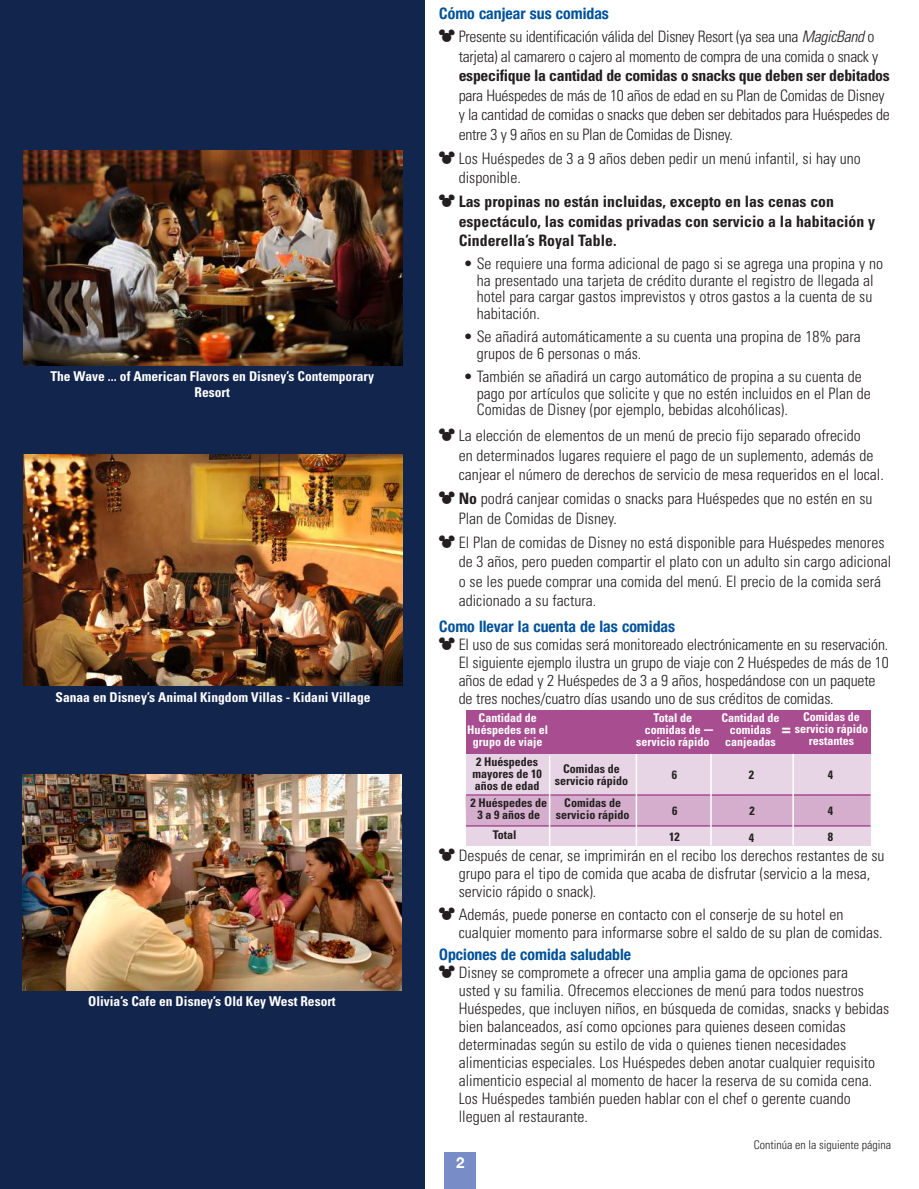
<style>
.page{position:relative;width:919px;height:1189px;background:#fff}
.page>*{position:absolute;margin:0;border:0;box-sizing:border-box;transform-origin:0 0}
.t1{font:700 condensed 18px "Univers LT Std";color:#fff}
.t2{font:300 condensed 15.75px/18px "Univers LT Std";color:#231f20}
.t3{font:300 condensed 15.75px/19.5px "Univers LT Std";letter-spacing:-.02em;color:#231f20;text-align:right}
.t4{font:700 condensed 15.75px/19.5px "Univers LT Std";color:#231f20}
.t5{font:700 condensed 15.75px "Helvetica Neue";color:#01529b}
.t6{font:700 condensed 15.75px "Univers LT Std";letter-spacing:-.02em;color:#231f20}
.t7{font:700 15px "Helvetica Neue";color:#fff}
.t8{font:700 condensed 13.5px/16.2px "Univers LT Std";color:#fff;text-align:center}
.t9{font:700 condensed 12px/12px "Univers LT Std";color:#fff;text-align:center}
.t10{font:700 condensed 12px/12px "Univers LT Std";color:#231f20;text-align:center}
.t11{font:300 condensed 12px "Univers LT Std";color:#231f20}
.s1{font-family:"Disney Ding 2";font-weight:400;font-stretch:normal}
.s2{font-style:italic}
.s3{font-weight:700}
</style>
<div class="page">
<div style="left:1px;top:0;width:424px;height:1188px;background:#12254c"></div>
<div style="left:443px;top:1152px;width:32px;height:36px;background:#788dc7"></div>
<div style="left:466px;top:743px;width:404px;height:102px;background:#e7d4e4"></div>
<div style="left:466px;top:710px;width:404px;height:43px;background:#a84d90"></div>
<div style="left:465px;top:795px;width:404px;height:29px;background:#d5aecd"></div>
<hr style="left:466px;top:794px;width:404px;height:1px;background:#a84d90">
<hr style="left:466px;top:824px;width:404px;height:2px;background:#a84d90">
<hr style="left:635px;top:753px;width:1px;height:92px;background:#fff">
<hr style="left:709px;top:753px;width:2px;height:92px;background:#fff">
<hr style="left:792px;top:753px;width:1px;height:92px;background:#fff">
<img style="left:23px;top:150px;width:379px;height:215px">
<img style="left:23px;top:454px;width:380px;height:231px">
<img style="left:23px;top:774px;width:378px;height:215px">
<hr style="left:548px;top:755px;width:2px;height:92px;background:#fff">
<p class="t8" style="left:50px;top:368px;width:325px">The Wave ... of American Flavors en Disney’s Contemporary<br>Resort</p>
<p class="t8" style="left:55px;top:688px;width:316px">Sanaa en Disney’s Animal Kingdom Villas - Kidani Village</p>
<p class="t8" style="left:88px;top:992px;width:249px">Olivia’s Cafe en Disney’s Old Key West Resort</p>
<p class="t5" style="left:439px;top:0;width:171px">Cómo canjear sus comidas</p>
<p class="t3" style="left:439px;top:27px;width:440px"><span class="s1">E</span> Presente su identificación válida del Disney Resort (ya sea una <span class="s2">MagicBand</span> o tarjeta) al camarero o cajero al momento de compra de una comida o snack y</p>
<p class="t6" style="left:458px;top:66px;width:432px">especifique la cantidad de comidas o snacks que deben ser debitados</p>
<p class="t3" style="left:458px;top:86px;width:432px;text-align:left">para Huéspedes de más de 10 años de edad en su Plan de Comidas de Disney y la cantidad de comidas o snacks que deben ser debitados para Huéspedes de entre 3 y 9 años en su Plan de Comidas de Disney.</p>
<p class="t2" style="left:458px;top:148px;width:403px;line-height:19.5px;text-indent:-19px"><span class="s1">E</span> Los Huéspedes de 3 a 9 años deben pedir un menú infantil, si hay uno disponible.</p>
<p class="t4" style="left:458px;top:192px;width:418px;text-indent:-19px"><span class="s1">E</span> Las propinas no están incluidas, excepto en las cenas con espectáculo, las comidas privadas con servicio a la habitación y<br>Cinderella’s Royal Table.</p>
<p class="t2" style="left:476px;top:255px;width:407px;line-height:16.5px;text-indent:-14px">• Se requiere una forma adicional de pago si se agrega una propina y no ha presentado una tarjeta de crédito durante el registro de llegada al hotel para cargar gastos imprevistos y otros gastos a la cuenta de su habitación.</p>
<p class="t2" style="left:476px;top:328px;width:385px;line-height:16.5px;text-indent:-14px">• Se añadirá automáticamente a su cuenta una propina de 18% para grupos de 6 personas o más.</p>
<p class="t2" style="left:476px;top:368px;width:395px;line-height:16.5px;text-indent:-14px">• También se añadirá un cargo automático de propina a su cuenta de pago por artículos que solicite y que no estén incluidos en el Plan de<br>Comidas de Disney (por ejemplo, bebidas alcohólicas).</p>
<p class="t2" style="left:458px;top:426px;width:426px;line-height:19.5px;text-indent:-19px"><span class="s1">E</span> La elección de elementos de un menú de precio fijo separado ofrecido<br>en determinados lugares requiere el pago de un suplemento, además de canjear el número de derechos de servicio de mesa requeridos en el local.</p>
<p class="t2" style="left:458px;top:488px;width:415px;line-height:19.5px;text-indent:-19px"><span class="s1">E</span> <span class="s3">No</span> podrá canjear comidas o snacks para Huéspedes que no estén en su<br>Plan de Comidas de Disney.</p>
<p class="t2" style="left:458px;top:532px;width:434px;line-height:19.5px;text-indent:-19px"><span class="s1">E</span> El Plan de comidas de Disney no está disponible para Huéspedes menores de 3 años, pero pueden compartir el plato con un adulto sin cargo adicional o se les puede comprar una comida del menú. El precio de la comida será adicionado a su factura.</p>
<p class="t5" style="left:439px;top:612px;width:237px">Como llevar la cuenta de las comidas</p>
<p class="t2" style="left:458px;top:635px;width:431px;text-indent:-19px"><span class="s1">E</span> El uso de sus comidas será monitoreado electrónicamente en su reservación.<br>El siguiente ejemplo ilustra un grupo de viaje con 2 Huéspedes de más de 10 años de edad y 2 Huéspedes de 3 a 9 años, hospedándose con un paquete de tres noches/cuatro días usando uno de sus créditos de comidas.</p>
<p class="t9" style="left:467px;top:711px;width:82px">Cantidad de<br>Huéspedes en el grupo de viaje</p>
<p class="t9" style="left:635px;top:711px;width:75px">Total de comidas de servicio rápido</p>
<p class="t9" style="left:721px;top:711px;width:60px">Cantidad de comidas canjeadas</p>
<p class="t9" style="left:794px;top:710px;width:75px">Comidas de servicio rápido restantes</p>
<p class="t1" style="left:703px;top:717px;width:10px">–</p>
<p class="t1" style="left:781px;top:717px;width:10px">=</p>
<p class="t10" style="left:472px;top:755px;width:71px">2 Huéspedes mayores de 10 años de edad</p>
<p class="t10" style="left:470px;top:796px;width:78px">2 Huéspedes de<br>3 a 9 años de</p>
<p class="t10" style="left:492px;top:828px;width:25px">Total</p>
<p class="t10" style="left:554px;top:762px;width:75px">Comidas de servicio rápido</p>
<p class="t10" style="left:555px;top:796px;width:75px">Comidas de servicio rápido</p>
<p class="t10" style="left:671px;top:804px;width:7px">6</p>
<p class="t10" style="left:671px;top:768px;width:7px">6</p>
<p class="t10" style="left:748px;top:768px;width:7px">2</p>
<p class="t10" style="left:827px;top:768px;width:7px">4</p>
<p class="t10" style="left:749px;top:804px;width:7px">2</p>
<p class="t10" style="left:827px;top:804px;width:7px">4</p>
<p class="t10" style="left:668px;top:830px;width:12px">12</p>
<p class="t10" style="left:748px;top:831px;width:7px">4</p>
<p class="t10" style="left:827px;top:830px;width:7px">8</p>
<p class="t2" style="left:458px;top:846px;width:427px;text-indent:-19px"><span class="s1">E</span> Después de cenar, se imprimirán en el recibo los derechos restantes de su grupo para el tipo de comida que acaba de disfrutar (servicio a la mesa, servicio rápido o snack).</p>
<p class="t2" style="left:458px;top:904px;width:425px;text-indent:-19px"><span class="s1">E</span> Además, puede ponerse en contacto con el conserje de su hotel en cualquier momento para informarse sobre el saldo de su plan de comidas.</p>
<p class="t5" style="left:439px;top:941px;width:193px">Opciones de comida saludable</p>
<p class="t2" style="left:458px;top:963px;width:432px;text-indent:-19px"><span class="s1">E</span> Disney se compromete a ofrecer una amplia gama de opciones para<br>usted y su familia. Ofrecemos elecciones de menú para todos nuestros Huéspedes, que incluyen niños, en búsqueda de comidas, snacks y bebidas bien balanceados, así como opciones para quienes deseen comidas determinadas según su estilo de vida o quienes tienen necesidades alimenticias especiales. Los Huéspedes deben anotar cualquier requisito alimenticio especial al momento de hacer la reserva de su comida cena.<br>Los Huéspedes también pueden hablar con el chef o gerente cuando lleguen al restaurante.</p>
<p class="t7" style="left:456px;top:1148px;width:10px">2</p>
<p class="t11" style="left:753px;top:1136px;width:139px">Continúa en la siguiente página</p>
</div>
